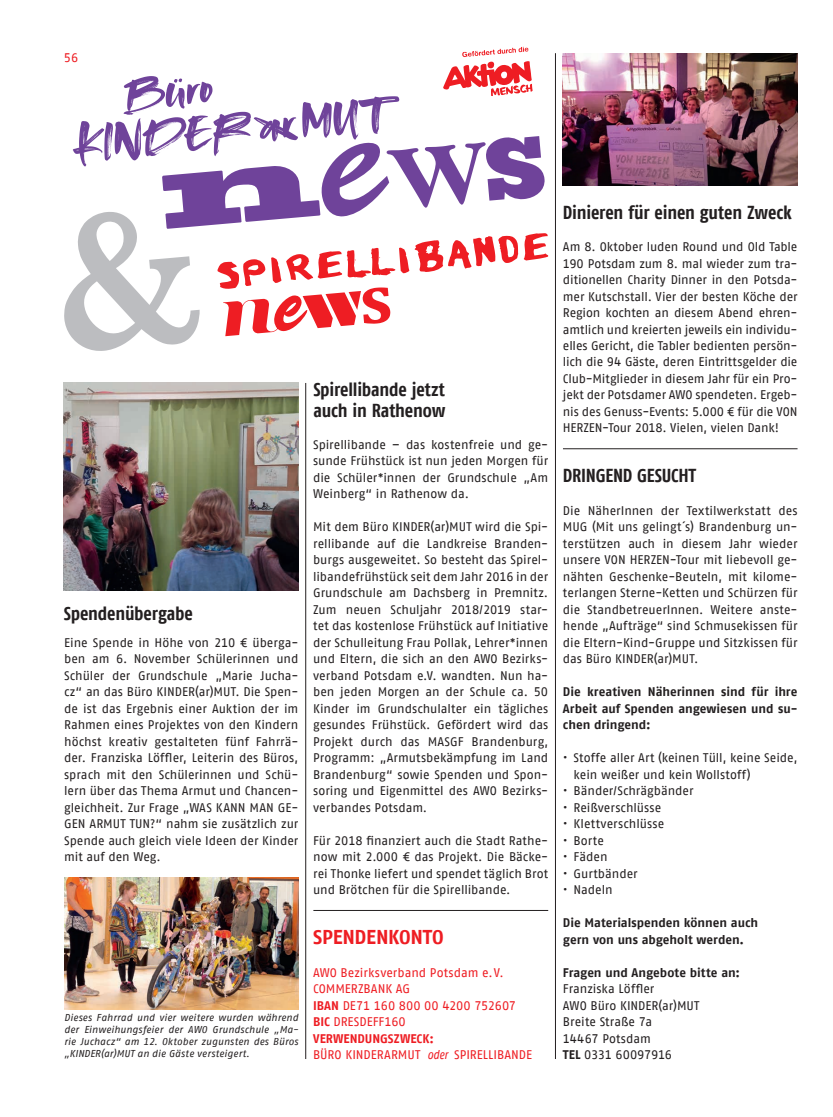
<style>
.page{position:relative;width:833px;height:1117px;background:#fff}
.page>*{position:absolute;margin:0;border:0;box-sizing:border-box;transform-origin:0 0}
.Verfasser{font:700 20px "AWO Fago Office";letter-spacing:-.015em;color:#ee1d23}
.Verfasser-2{font:700 18.75px "AWO Fago Cond";letter-spacing:-.01em;color:#231f20}
.Verfasser-3{font:12.5px/16.5px "AWO Fago Office";letter-spacing:-.005em;color:#231f20;text-align:justify}
.Verfasser-4{font:700 12.5px/16.5px "AWO Fago Office";letter-spacing:-.005em;color:#231f20;text-align:justify}
.Verfasser-5{font:12.5px "AWO Fago Office";color:#ee1d23}
.Verfasser-6{font:700 12.5px "AWO Fago Office";color:#ee1d23}
.Verfasser-7{font:12.5px "AWO Fago Office";letter-spacing:-.03em;color:#231f20}
.Verfasser-8{font:italic 10px/12px "AWO Fago Office";letter-spacing:.01em;color:#231f20;text-align:justify}
.s1{font-weight:700}
.s2{font-family:"AWO Fago Cond";font-style:italic}
</style>
<div class="page">
<img style="left:563px;top:53px;width:234px;height:132px">
<hr style="left:313px;top:910px;width:235px;height:1px;background:#231f20">
<hr style="left:563px;top:448px;width:234px;height:1px;background:#231f20">
<hr style="left:555px;top:53px;width:1px;height:1005px;background:#231f20">
<hr style="left:305px;top:383px;width:1px;height:675px;background:#231f20">
<img style="left:64px;top:877px;width:234px;height:132px">
<img style="left:64px;top:383px;width:234px;height:207px">
<svg style="left:64px;top:47px;width:484px;height:304px"></svg>
<p class="Verfasser-5" style="left:64px;top:50px;width:16px">56</p>
<p class="Verfasser-2" style="left:64px;top:602px;width:130px">Spendenübergabe</p>
<p class="Verfasser-3" style="left:64px;top:634px;width:236px">Eine Spende in Höhe von 210 € überga&shy;ben am 6. November Schülerinnen und Schüler der Grundschule „Marie Jucha&shy;cz“ an das Büro KINDER(ar)MUT. Die Spen&shy;de ist das Ergebnis einer Auktion der im Rahmen eines Projektes von den Kindern höchst kreativ gestalteten fünf Fahrrä&shy;der. Franziska Löffler, Leiterin des Büros, sprach mit den Schülerinnen und Schü&shy;lern über das Thema Armut und Chancen&shy;gleichheit. Zur Frage „WAS KANN MAN GE-GEN ARMUT TUN?“ nahm sie zusätzlich zur Spende auch gleich viele Ideen der Kinder mit auf den Weg.</p>
<p class="Verfasser-8" style="left:64px;top:1010px;width:236px">Dieses Fahrrad und vier weitere wurden während der Einweihungsfeier der AWO Grundschule „Ma&shy;rie Juchacz“ am 12. Oktober zugunsten des Büros „KINDER(ar)MUT an die Gäste versteigert.</p>
<p class="Verfasser-2" style="left:313px;top:378px;width:133px">Spirellibande jetzt</p>
<p class="Verfasser-2" style="left:313px;top:400px;width:134px">auch in Rathenow</p>
<p class="Verfasser-3" style="left:313px;top:436px;width:237px">Spirellibande – das kostenfreie und ge&shy;sunde Frühstück ist nun jeden Morgen für die Schüler*innen der Grundschule „Am Weinberg“ in Rathenow da.</p>
<p class="Verfasser-3" style="left:313px;top:518px;width:237px">Mit dem Büro KINDER(ar)MUT wird die Spi&shy;rellibande auf die Landkreise Branden&shy;burgs ausgeweitet. So besteht das Spirel&shy;libandefrühstück seit dem Jahr 2016 in der Grundschule am Dachsberg in Premnitz.<br>Zum neuen Schuljahr 2018/2019 star&shy;tet das kostenlose Frühstück auf Initiative der Schulleitung Frau Pollak, Lehrer*innen und Eltern, die sich an den AWO Bezirks&shy;verband Potsdam e.V. wandten. Nun ha&shy;ben jeden Morgen an der Schule ca. 50<br>Kinder im Grundschulalter ein tägliches gesundes Frühstück. Gefördert wird das Projekt durch das MASGF Brandenburg, Programm: „Armutsbekämpfung im Land Brandenburg“ sowie Spenden und Spon&shy;soring und Eigenmittel des AWO Bezirks&shy;verbandes Potsdam.</p>
<p class="Verfasser-3" style="left:313px;top:831px;width:237px">Für 2018 finanziert auch die Stadt Rathe&shy;now mit 2.000 € das Projekt. Die Bäcke&shy;rei Thonke liefert und spendet täglich Brot und Brötchen für die Spirellibande.</p>
<p class="Verfasser" style="left:313px;top:924px;width:132px">SPENDENKONTO</p>
<p class="Verfasser-5" style="left:313px;top:964px;width:192px">AWO Bezirksverband Potsdam e.V.</p>
<p class="Verfasser-5" style="left:313px;top:981px;width:99px">COMMERZBANK AG</p>
<p class="Verfasser-5" style="left:313px;top:997px;width:204px"><span class="s1">IBAN</span> DE71 160 800 00 4200 752607</p>
<p class="Verfasser-5" style="left:313px;top:1014px;width:94px"><span class="s1">BIC</span> DRESDEFF160</p>
<p class="Verfasser-6" style="left:313px;top:1030px;width:122px">VERWENDUNGSZWECK:</p>
<p class="Verfasser-5" style="left:313px;top:1047px;width:220px">BÜRO KINDERARMUT <span class="s2">oder</span> SPIRELLIBANDE</p>
<p class="Verfasser-2" style="left:563px;top:202px;width:230px">Dinieren für einen guten Zweck</p>
<p class="Verfasser-3" style="left:563px;top:238px;width:236px">Am 8. Oktober luden Round und Old Table 190 Potsdam zum 8. mal wieder zum tra&shy;ditionellen Charity Dinner in den Potsda&shy;mer Kutschstall. Vier der besten Köche der Region kochten an diesem Abend ehren&shy;amtlich und kreierten jeweils ein individu&shy;elles Gericht, die Tabler bedienten persön&shy;lich die 94 Gäste, deren Eintrittsgelder die Club-Mitglieder in diesem Jahr für ein Pro&shy;jekt der Potsdamer AWO spendeten. Ergeb&shy;nis des Genuss-Events: 5.000 € für die VON HERZEN-Tour 2018. Vielen, vielen Dank!</p>
<p class="Verfasser-2" style="left:563px;top:464px;width:134px">DRINGEND GESUCHT</p>
<p class="Verfasser-3" style="left:563px;top:502px;width:236px">Die NäherInnen der Textilwerkstatt des MUG (Mit uns gelingt´s) Brandenburg un&shy;terstützen auch in diesem Jahr wieder unsere VON HERZEN-Tour mit liebevoll ge&shy;nähten Geschenke-Beuteln, mit kilome&shy;terlangen Sterne-Ketten und Schürzen für die StandbetreuerInnen. Weitere anste&shy;hende „Aufträge“ sind Schmusekissen für die Eltern-Kind-Gruppe und Sitzkissen für das Büro KINDER(ar)MUT.</p>
<p class="Verfasser-4" style="left:563px;top:683px;width:236px">Die kreativen Näherinnen sind für ihre Arbeit auf Spenden angewiesen und su&shy;chen dringend:</p>
<p class="Verfasser-3" style="left:573px;top:749px;width:225px;text-indent:-11px">• Stoffe aller Art (keinen Tüll, keine Seide, kein weißer und kein Wollstoff)</p>
<p class="Verfasser-3" style="left:563px;top:782px;width:132px">• Bänder/Schrägbänder</p>
<p class="Verfasser-3" style="left:563px;top:798px;width:100px">• Reißverschlüsse</p>
<p class="Verfasser-3" style="left:563px;top:815px;width:103px">• Klettverschlüsse</p>
<p class="Verfasser-3" style="left:563px;top:831px;width:43px">• Borte</p>
<p class="Verfasser-3" style="left:563px;top:848px;width:46px">• Fäden</p>
<p class="Verfasser-3" style="left:563px;top:864px;width:76px">• Gurtbänder</p>
<p class="Verfasser-3" style="left:563px;top:881px;width:51px">• Nadeln</p>
<p class="Verfasser-4" style="left:563px;top:914px;width:197px">Die Materialspenden können auch</p>
<p class="Verfasser-4" style="left:563px;top:930px;width:183px">gern von uns abgeholt werden.</p>
<p class="Verfasser-4" style="left:563px;top:963px;width:179px">Fragen und Angebote bitte an:</p>
<p class="Verfasser-3" style="left:563px;top:980px;width:93px">Franziska Löffler</p>
<p class="Verfasser-3" style="left:563px;top:996px;width:138px">AWO Büro KINDER(ar)MUT</p>
<p class="Verfasser-3" style="left:563px;top:1013px;width:91px">Breite Straße 7a</p>
<p class="Verfasser-3" style="left:563px;top:1029px;width:89px">14467 Potsdam</p>
<p class="Verfasser-7" style="left:563px;top:1047px;width:111px"><span class="s1">TEL</span> 0331 60097916</p>
</div>
